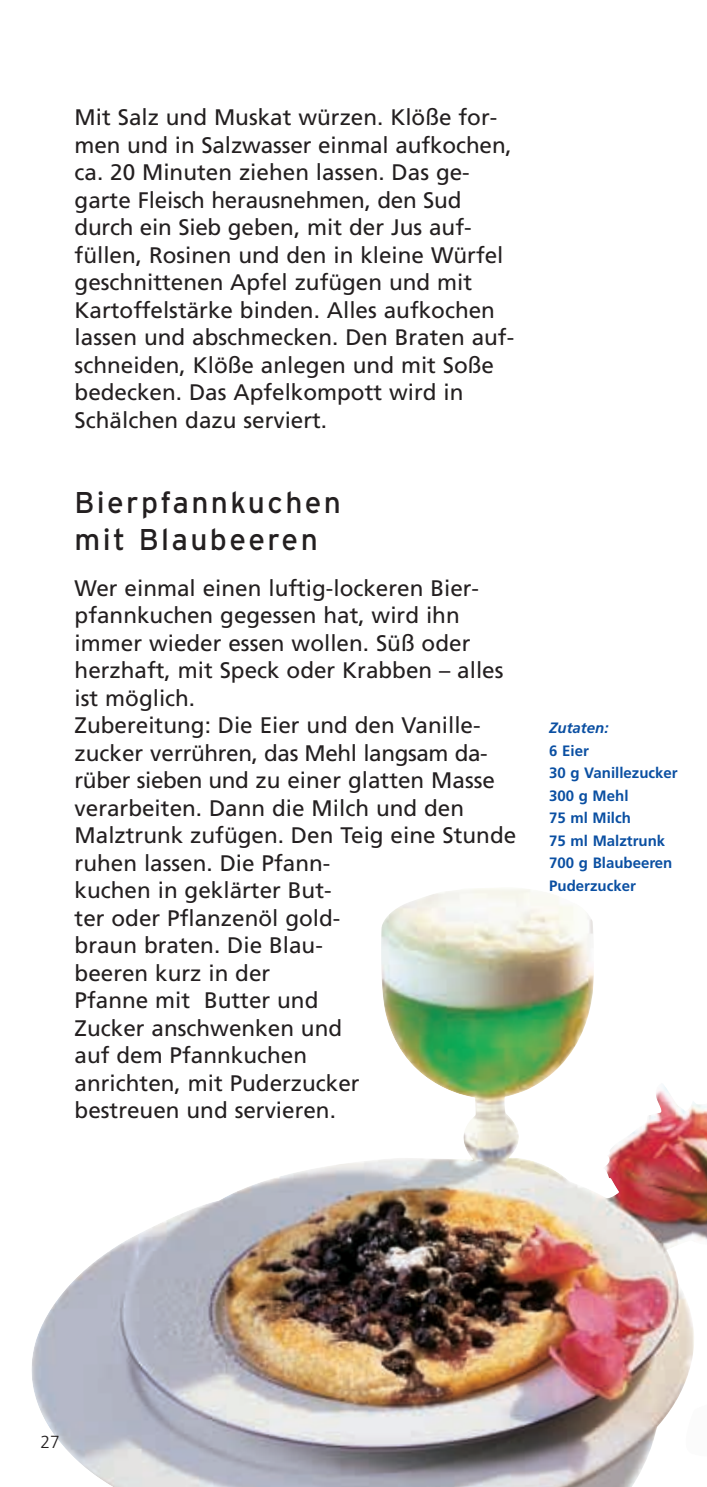
<style>
.page{position:relative;width:707px;height:1487px;background:#fff}
.page>*{position:absolute;margin:0;border:0;box-sizing:border-box;transform-origin:0 0}
.t1{font:30px/37.5px "Interstate";letter-spacing:.08em;color:#231f20}
.t2{font:22.5px/27.5px "Frutiger";color:#231f20}
.t3{font:300 17.5px "Frutiger";color:#231f20}
.t4{font:700 15px/22.5px "Frutiger";color:#0a4fa2}
.t5{font:italic 700 15px "Frutiger";color:#0a4fa2}
</style>
<div class="page">
<img style="left:31px;top:888px;width:676px;height:599px">
<p class="t2" style="left:75px;top:105px;width:441px">Mit Salz und Muskat würzen. Klöße for&shy;men und in Salzwasser einmal aufkochen, ca. 20 Minuten ziehen lassen. Das ge&shy;garte Fleisch herausnehmen, den Sud durch ein Sieb geben, mit der Jus auf&shy;füllen, Rosinen und den in kleine Würfel geschnittenen Apfel zufügen und mit Kartoffelstärke binden. Alles aufkochen lassen und abschmecken. Den Braten auf&shy;schneiden, Klöße anlegen und mit Soße bedecken. Das Apfelkompott wird in Schälchen dazu serviert.</p>
<h1 class="t1" style="left:75px;top:486px;width:268px">Bierpfannkuchen mit Blaubeeren</h1>
<p class="t2" style="left:75px;top:576px;width:443px">Wer einmal einen luftig-lockeren Bier&shy;pfannkuchen gegessen hat, wird ihn immer wieder essen wollen. Süß oder herzhaft, mit Speck oder Krabben – alles ist möglich.<br>Zubereitung: Die Eier und den Vanille&shy;zucker verrühren, das Mehl langsam da&shy;rüber sieben und zu einer glatten Masse verarbeiten. Dann die Milch und den<br>Malztrunk zufügen. Den Teig eine Stunde ruhen lassen. Die Pfann-<br>kuchen in geklärter But-<br>ter oder Pflanzenöl gold-<br>braun braten. Die Blau-<br>beeren kurz in der<br>Pfanne mit Butter und<br>Zucker anschwenken und<br>auf dem Pfannkuchen<br>anrichten, mit Puderzucker<br>bestreuen und servieren.</p>
<p class="t5" style="left:549px;top:722px;width:61px">Zutaten:</p>
<p class="t4" style="left:549px;top:740px;width:130px">6 Eier<br>30 g Vanillezucker<br>300 g Mehl<br>75 ml Milch<br>75 ml Malztrunk<br>700 g Blaubeeren<br>Puderzucker</p>
<p class="t3" style="left:40px;top:1434px;width:21px">27</p>
</div>
